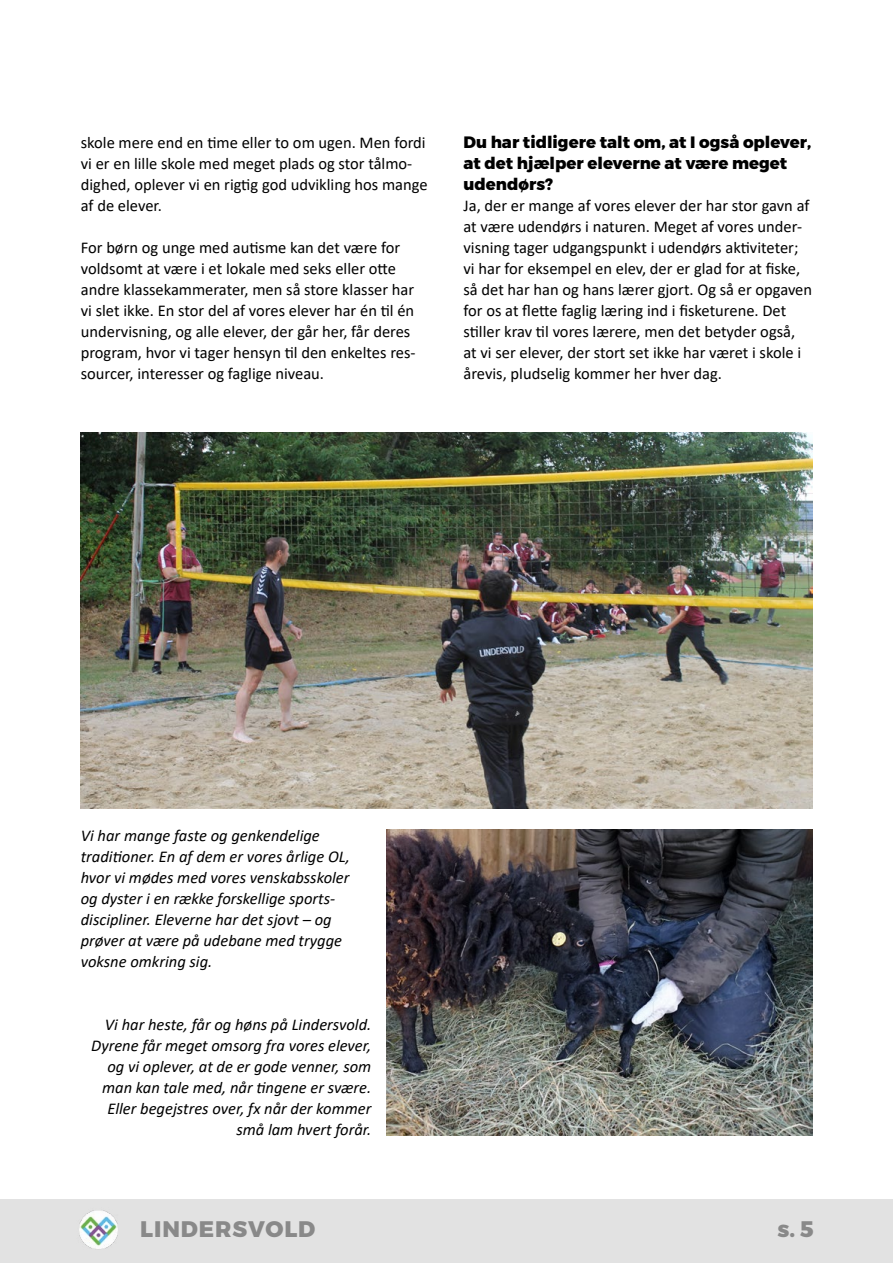
<style>
.page{position:relative;width:893px;height:1263px;background:#fff}
.page>*{position:absolute;margin:0;border:0;box-sizing:border-box;transform-origin:0 0}
.t1{font:22.5px "Trueno Ex Bd";letter-spacing:.04em;color:#898989}
.t2{font:16.5px/21px "Calibri";color:#000}
.t3{font:italic 16.5px/21px "Calibri";color:#000;text-align:right}
.t4{font:16.5px/21px "Trueno Ex Bd";color:#000}
</style>
<div class="page">
<img style="left:387px;top:830px;width:425px;height:305px">
<img style="left:81px;top:432px;width:731px;height:377px">
<div style="left:0;top:1199px;width:893px;height:64px;background:#e2e2e2"></div>
<img style="left:79px;top:1210px;width:39px;height:39px">
<p class="t2" style="left:81px;top:131px;width:348px">skole mere end en time eller to om ugen. Men fordi vi er en lille skole med meget plads og stor tålmo&shy;dighed, oplever vi en rigtig god udvikling hos mange af de elever.</p>
<p class="t2" style="left:81px;top:236px;width:336px">For børn og unge med autisme kan det være for voldsomt at være i et lokale med seks eller otte andre klassekammerater, men så store klasser har vi slet ikke. En stor del af vores elever har én til én undervisning, og alle elever, der går her, får deres program, hvor vi tager hensyn til den enkeltes res&shy;sourcer, interesser og faglige niveau.</p>
<p class="t4" style="left:463px;top:132px;width:349px">Du har tidligere talt om, at I også oplever, at det hjælper eleverne at være meget udendørs?</p>
<p class="t2" style="left:463px;top:194px;width:350px">Ja, der er mange af vores elever der har stor gavn af at være udendørs i naturen. Meget af vores under&shy;visning tager udgangspunkt i udendørs aktiviteter; vi har for eksempel en elev, der er glad for at fiske, så det har han og hans lærer gjort. Og så er opgaven for os at flette faglig læring ind i fisketurene. Det stiller krav til vores lærere, men det betyder også, at vi ser elever, der stort set ikke har været i skole i årevis, pludselig kommer her hver dag.</p>
<p class="t3" style="left:81px;top:824px;width:271px;text-align:left">Vi har mange faste og genkendelige traditioner. En af dem er vores årlige OL, hvor vi mødes med vores venskabsskoler og dyster i en række forskellige sports&shy;discipliner. Eleverne har det sjovt – og prøver at være på udebane med trygge voksne omkring sig.</p>
<p class="t3" style="left:91px;top:1013px;width:282px">Vi har heste, får og høns på Lindersvold.<br>Dyrene får meget omsorg fra vores elever, og vi oplever, at de er gode venner, som man kan tale med, når tingene er svære.<br>Eller begejstres over, fx når der kommer små lam hvert forår.</p>
<h1 class="t1" style="left:140px;top:1215px;width:177px">LINDERSVOLD</h1>
<h1 class="t1" style="left:777px;top:1215px;width:38px">s. 5</h1>
</div>
